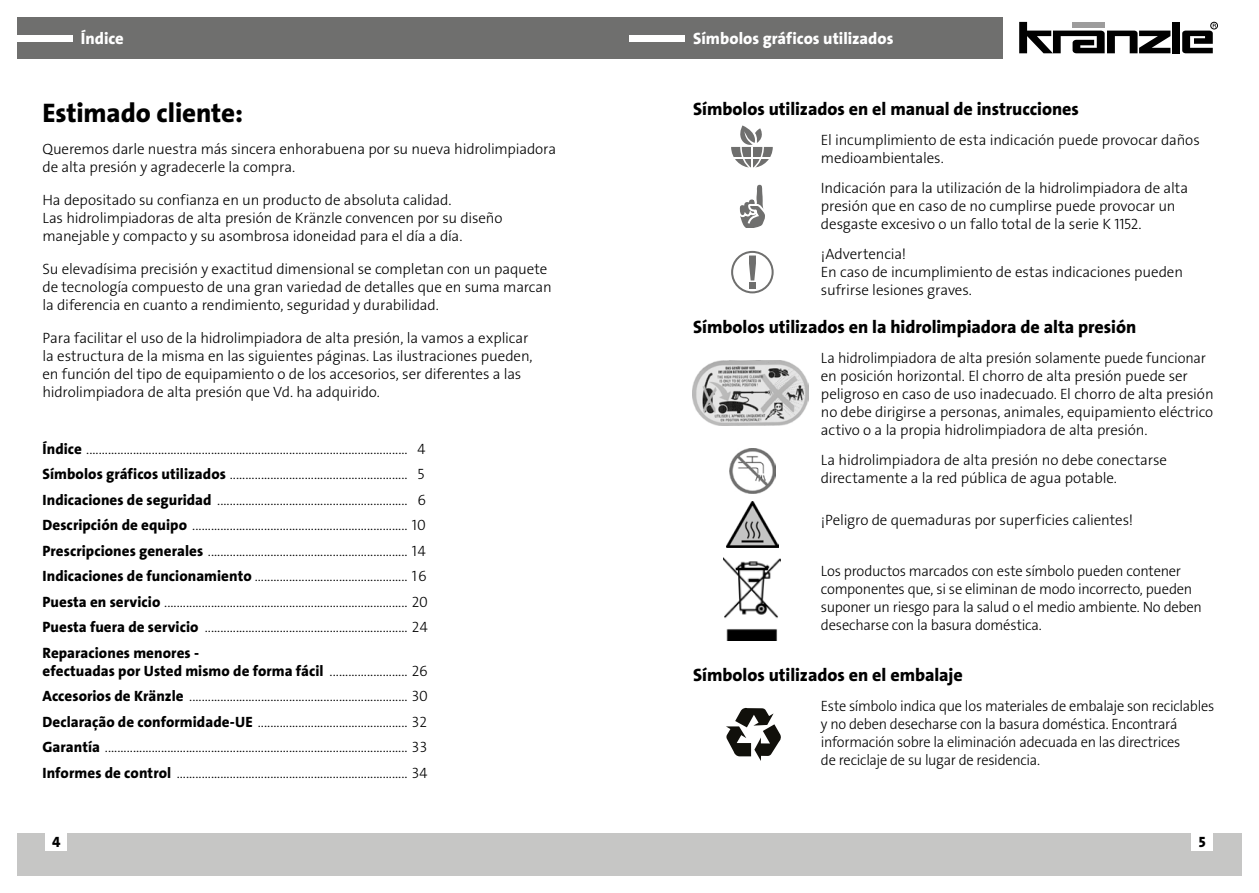
<style>
.page{position:relative;width:1259px;height:893px;background:#fff}
.page>*{position:absolute;margin:0;border:0;box-sizing:border-box;transform-origin:0 0}
.t1{font:27px "The Sans LP8 Ex Bld";letter-spacing:-.005em;color:#000}
.t2{font:18px "The Sans LP8 Ex Bld";letter-spacing:-.005em;color:#000}
.t3{font:16.5px "The Sans LP8 Ex Bld";color:#fff}
.t4{font:15px/18px "The Sans LP3 Lig";letter-spacing:-.01em;color:#000}
.t5{font:15px/18px "The Sans LP3 Lig";letter-spacing:-.01em;color:#000;scale:.96 1}
.t6{font:15px/18px "The Sans LP8 Ex Bld";letter-spacing:.005em;color:#000}
.s1{font-family:"The Sans LP8 Ex Bld"}
.s2{font-family:"The Sans LP3 Lig"}
</style>
<div class="page">
<div style="left:629px;top:833px;width:613px;height:43px;background:#c6c6c5"></div>
<div style="left:17px;top:833px;width:612px;height:43px;background:#c6c6c5"></div>
<div style="left:1191px;top:833px;width:22px;height:18px;background:#fff"></div>
<div style="left:46px;top:833px;width:21px;height:18px;background:#fff"></div>
<div style="left:17px;top:17px;width:985px;height:41px;background:#6f6f6e"></div>
<div style="left:17px;top:35px;width:55px;height:6px;background:#fff"></div>
<div style="left:629px;top:35px;width:56px;height:6px;background:#fff"></div>
<svg style="left:1019px;top:22px;width:151px;height:31px"></svg>
<div style="left:1172px;top:22px;width:7px;height:31px;background:#000"></div>
<div style="left:1210px;top:22px;width:7px;height:7px;border:1px solid #000;border-radius:50%"></div>
<svg style="left:1182px;top:24px;width:34px;height:29px"></svg>
<svg style="left:731px;top:125px;width:42px;height:43px"></svg>
<svg style="left:739px;top:185px;width:26px;height:42px"></svg>
<svg style="left:731px;top:251px;width:42px;height:42px"></svg>
<div style="left:749px;top:282px;width:6px;height:7px;background:#6f6f6e"></div>
<img style="left:693px;top:361px;width:115px;height:65px">
<img style="left:729px;top:448px;width:46px;height:46px">
<img style="left:723px;top:558px;width:58px;height:83px">
<svg style="left:726px;top:708px;width:55px;height:53px"></svg>
<img style="left:726px;top:502px;width:52px;height:45px">
<p class="t3" style="left:81px;top:28px;width:45px">Índice</p>
<h1 class="t1" style="left:43px;top:96px;width:202px">Estimado cliente:</h1>
<p class="t4" style="left:43px;top:140px;width:515px">Queremos darle nuestra más sincera enhorabuena por su nueva hidrolimpiadora de alta presión y agradecerle la compra.</p>
<p class="t4" style="left:43px;top:191px;width:461px">Ha depositado su confianza en un producto de absoluta calidad.<br>Las hidrolimpiadoras de alta presión de Kränzle convencen por su diseño manejable y compacto y su asombrosa idoneidad para el día a día.</p>
<p class="t4" style="left:43px;top:260px;width:511px">Su elevadísima precisión y exactitud dimensional se completan con un paquete de tecnología compuesto de una gran variedad de detalles que en suma marcan la diferencia en cuanto a rendimiento, seguridad y durabilidad.</p>
<p class="t4" style="left:43px;top:329px;width:492px">Para facilitar el uso de la hidrolimpiadora de alta presión, la vamos a explicar la estructura de la misma en las siguientes páginas. Las ilustraciones pueden, en función del tipo de equipamiento o de los accesorios, ser diferentes a las hidrolimpiadora de alta presión que Vd. ha adquirido.</p>
<p class="t4" style="left:43px;top:436px;width:387px;line-height:25.5px"><span class="s1">Índice</span> ....................................................................................................... 4<br><span class="s1">Símbolos gráficos utilizados</span> ......................................................... 5<br><span class="s1">Indicaciones de seguridad</span> ............................................................. 6<br><span class="s1">Descripción de equipo</span> ..................................................................... 10<br><span class="s1">Prescripciones generales</span> ................................................................ 14<br><span class="s1">Indicaciones de funcionamiento</span> ................................................. 16<br><span class="s1">Puesta en servicio</span> .............................................................................. 20<br><span class="s1">Puesta fuera de servicio</span> ................................................................. 24</p>
<p class="t6" style="left:43px;top:644px;width:387px">Reparaciones menores -<br>efectuadas por Usted mismo de forma fácil <span class="s2">......................... 26</span></p>
<p class="t4" style="left:43px;top:683px;width:387px;line-height:25.5px;text-align:justify"><span class="s1">Accesorios de Kränzle</span> ...................................................................... 30<br><span class="s1">Declaração de conformidade-UE</span> ................................................ 32<br><span class="s1">Garantía</span> ................................................................................................. 33<br><span class="s1">Informes de control</span> .......................................................................... 34</p>
<p class="t3" style="left:693px;top:28px;width:202px">Símbolos gráficos utilizados</p>
<p class="t2" style="left:693px;top:98px;width:387px">Símbolos utilizados en el manual de instrucciones</p>
<p class="t4" style="left:821px;top:131px;width:380px">El incumplimiento de esta indicación puede provocar daños medioambientales.</p>
<p class="t4" style="left:821px;top:179px;width:369px">Indicación para la utilización de la hidrolimpiadora de alta presión que en caso de no cumplirse puede provocar un desgaste excesivo o un fallo total de la serie K 1152.</p>
<p class="t4" style="left:821px;top:245px;width:364px">¡Advertencia!<br>En caso de incumplimiento de estas indicaciones pueden sufrirse lesiones graves.</p>
<p class="t2" style="left:693px;top:315px;width:444px">Símbolos utilizados en la hidrolimpiadora de alta presión</p>
<p class="t4" style="left:821px;top:349px;width:394px">La hidrolimpiadora de alta presión solamente puede funcionar en posición horizontal. El chorro de alta presión puede ser peligroso en caso de uso inadecuado. El chorro de alta presión no debe dirigirse a personas, animales, equipamiento eléctrico activo o a la propia hidrolimpiadora de alta presión.</p>
<p class="t4" style="left:821px;top:451px;width:348px">La hidrolimpiadora de alta presión no debe conectarse directamente a la red pública de agua potable.</p>
<p class="t4" style="left:821px;top:511px;width:314px">¡Peligro de quemaduras por superficies calientes!</p>
<p class="t4" style="left:821px;top:562px;width:383px">Los productos marcados con este símbolo pueden contener componentes que, si se eliminan de modo incorrecto, pueden suponer un riesgo para la salud o el medio ambiente. No deben desecharse con la basura doméstica.</p>
<p class="t2" style="left:693px;top:663px;width:271px">Símbolos utilizados en el embalaje</p>
<p class="t5" style="left:821px;top:697px;width:411px">Este símbolo indica que los materiales de embalaje son reciclables y no deben desecharse con la basura doméstica. Encontrará información sobre la eliminación adecuada en las directrices<br>de reciclaje de su lugar de residencia.</p>
<p class="t6" style="left:52px;top:833px;width:10px">4</p>
<p class="t6" style="left:1198px;top:833px;width:8px">5</p>
</div>
